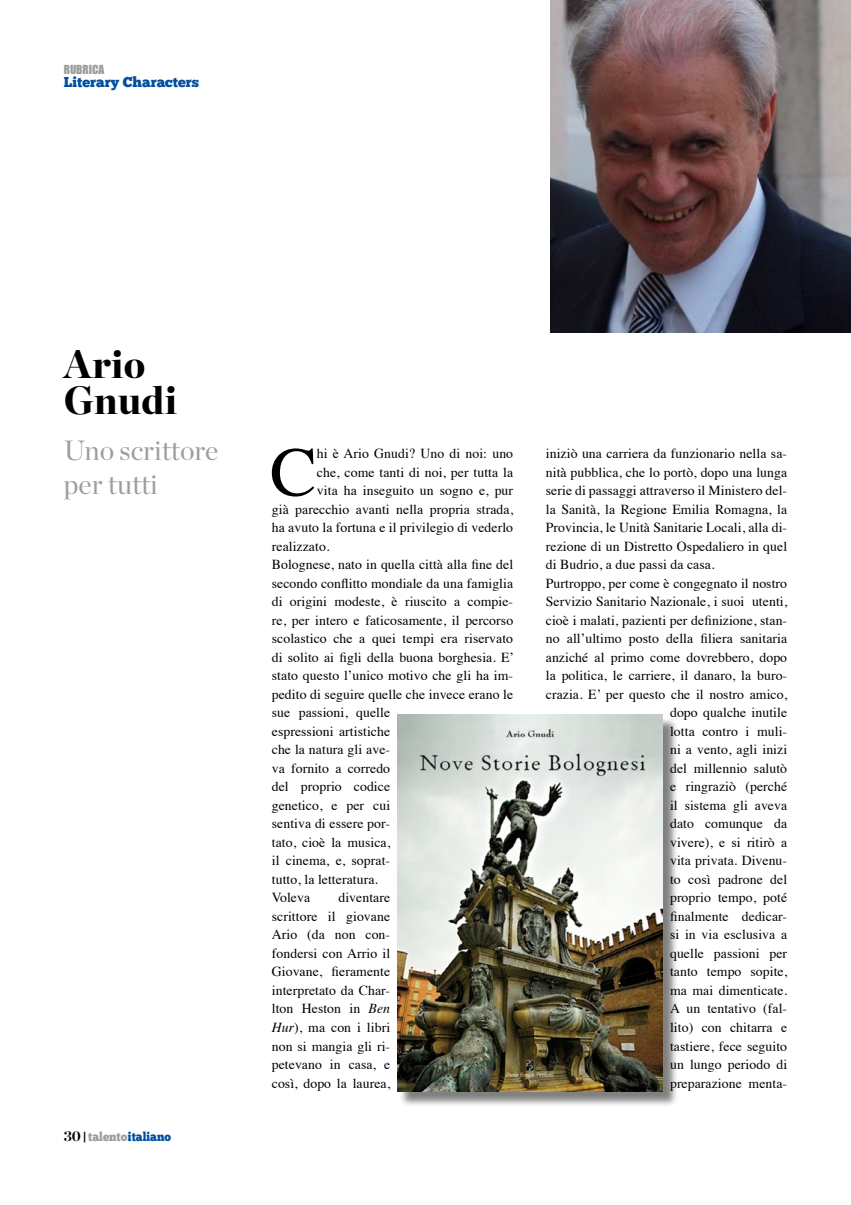
<style>
.page{position:relative;width:851px;height:1205px;background:#fff}
.page>*{position:absolute;margin:0;border:0;box-sizing:border-box;transform-origin:0 0}
.t1{font:69.62px "Times";color:#000}
.t2{font:900 39.38px "Chronicle Display";color:#000}
.t3{font:27.88px/33.4px "Chronicle Display";color:#9d9d9c}
.t4{font:14.38px "Chunk Five";color:#004f9f}
.t5{font:700 14.38px "Chronicle Display";color:#000}
.t6{font:13.75px/18.5px "Times";letter-spacing:.005em;color:#000;text-align:justify}
.t7{font:12.62px "Chunk Five";color:#004f9f;scale:.91 1}
.t8{font:11.5px "Impact";color:#9d9d9c}
.s1{font-family:"Impact";font-weight:400;font-size:11.5px}
.s2{color:#9d9d9c}
.s3{font-style:italic}
</style>
<div class="page">
<img style="left:550px;top:0;width:300px;height:332px">
<div style="left:399px;top:716px;width:279px;height:391px;background:#000;opacity:.5"></div>
<img style="left:397px;top:715px;width:265px;height:376px">
<p class="t8" style="left:64px;top:60px;width:42px">RUBRICA</p>
<p class="t4" style="left:64px;top:73px;width:137px">Literary Characters</p>
<p class="t2" style="left:64px;top:332px;width:83px">Ario</p>
<p class="t2" style="left:64px;top:368px;width:115px">Gnudi</p>
<p class="t3" style="left:64px;top:432px;width:156px">Uno scrittore per tutti</p>
<p class="t5" style="left:64px;top:1124px;width:24px">30 <span class="s1">|</span></p>
<p class="t7" style="left:88px;top:1129px;width:92px"><span class="s2">talento</span>italiano</p>
<p class="t1" style="left:270px;top:407px;width:48px">C</p>
<p class="t6" style="left:317px;top:443px;width:198px">hi è Ario Gnudi? Uno di noi: uno</p>
<p class="t6" style="left:317px;top:462px;width:198px">che, come tanti di noi, per tutta la</p>
<p class="t6" style="left:317px;top:480px;width:198px">vita ha inseguito un sogno e, pur</p>
<p class="t6" style="left:272px;top:499px;width:243px">già parecchio avanti nella propria strada,</p>
<p class="t6" style="left:272px;top:517px;width:243px">ha avuto la fortuna e il privilegio di vederlo</p>
<p class="t6" style="left:272px;top:536px;width:59px">realizzato.</p>
<p class="t6" style="left:272px;top:554px;width:244px;text-align:left">Bolognese, nato in quella città alla fine del secondo conflitto mondiale da una famiglia di origini modeste, è riuscito a compie&shy;re, per intero e faticosamente, il percorso scolastico che a quei tempi era riservato di solito ai figli della buona borghesia. E’ stato questo l’unico motivo che gli ha im&shy;pedito di seguire quelle che invece erano le sue passioni, quelle<br>espressioni artistiche<br>che la natura gli ave-<br>va fornito a corredo<br>del proprio codice<br>genetico, e per cui<br>sentiva di essere por-<br>tato, cioè la musica,<br>il cinema, e, soprat-<br>tutto, la letteratura.</p>
<p class="t6" style="left:272px;top:887px;width:40px">Voleva</p>
<p class="t6" style="left:272px;top:887px;width:120px;text-indent:67px">diventare scrittore il giovane Ario (da non con&shy;fondersi con Arrio il Giovane, fieramente interpretato da Char&shy;lton Heston in <span class="s3">Ben Hur</span>), ma con i libri non si mangia gli ri&shy;petevano in casa, e così, dopo la laurea,</p>
<p class="t6" style="left:545px;top:443px;width:243px">iniziò una carriera da funzionario nella sa&shy;nità pubblica, che lo portò, dopo una lunga serie di passaggi attraverso il Ministero del&shy;la Sanità, la Regione Emilia Romagna, la Provincia, le Unità Sanitarie Locali, alla di&shy;rezione di un Distretto Ospedaliero in quel di Budrio, a due passi da casa.</p>
<p class="t6" style="left:545px;top:573px;width:243px;text-align:right">Purtroppo, per come è congegnato il nostro<br>Servizio Sanitario Nazionale, i suoi utenti, cioè i malati, pazienti per definizione, stan&shy;no all’ultimo posto della filiera sanitaria anziché al primo come dovrebbero, dopo la politica, le carriere, il danaro, la buro&shy;crazia. E’ per questo che il nostro amico, dopo qualche inutile<br>lotta contro i muli-<br>ni a vento, agli inizi<br>del millennio salutò<br>e ringraziò (perché<br>il sistema gli aveva<br>dato comunque da<br>vivere), e si ritirò a<br>vita privata. Divenu-<br>to così padrone del<br>proprio tempo, poté<br>finalmente dedicar-<br>si in via esclusiva a<br>quelle passioni per<br>tanto tempo sopite,<br>ma mai dimenticate.<br>A un tentativo (fal-<br>lito) con chitarra e<br>tastiere, fece seguito<br>un lungo periodo di<br>preparazione menta-</p>
</div>
